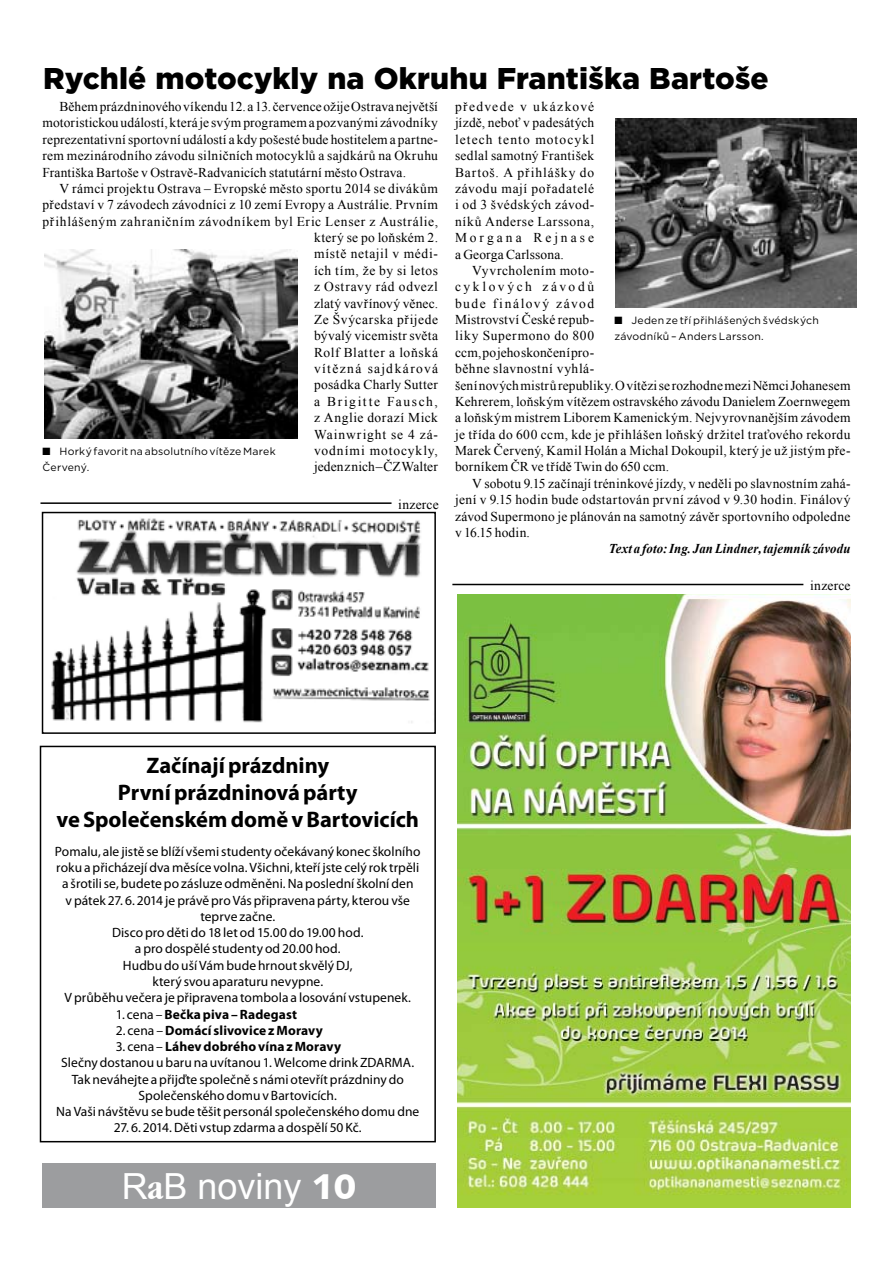
<style>
.page{position:relative;width:893px;height:1263px;background:#fff}
.page>*{position:absolute;margin:0;border:0;box-sizing:border-box;transform-origin:0 0}
.t1{font:36px "Arial";color:#fff}
.t2{font:900 30px "Gotham";letter-spacing:.005em;color:#000}
.t3{font:700 22.5px/27.2px "Myriad Pro";letter-spacing:-.005em;color:#000;text-align:center}
.t4{font:13.5px/16.4px "Times New Roman";letter-spacing:.025em;color:#000;text-align:justify}
.t5{font:13.5px/16.2px "Myriad Pro";letter-spacing:.005em;color:#000;text-align:center}
.t6{font:700 13.5px "Myriad Pro";letter-spacing:.01em;color:#000}
.t7{font:italic 700 13.5px "Times New Roman";letter-spacing:.01em;color:#000;scale:.95 1}
.t8{font:10.5px/16.4px "Gotham";letter-spacing:.02em;color:#000}
.s1{font-family:"Dixieland Normal"}
.s2{font-weight:400}
.s3{font-family:"Garmd ITC Bk Cn BTCE Bold Condensed"}
.s4{font-family:"Humanst 531 Blk BTCE Black"}
</style>
<div class="page">
<div style="left:43px;top:1163px;width:393px;height:45px;background:#9c9d9f"></div>
<hr style="left:40px;top:502px;width:352px;height:2px;background:#000">
<hr style="left:452px;top:584px;width:351px;height:1px;background:#000">
<img style="left:457px;top:594px;width:393px;height:614px">
<img style="left:51px;top:518px;width:379px;height:205px">
<div style="left:42px;top:512px;width:394px;height:222px;border:2px solid #000"></div>
<div style="left:40px;top:746px;width:396px;height:396px;border:2px solid #000"></div>
<img style="left:615px;top:119px;width:241px;height:188px">
<img style="left:45px;top:249px;width:252px;height:189px">
<h2 class="t2" style="left:43px;top:58px;width:727px">Rychlé motocykly na Okruhu Františka Bartoše</h2>
<p class="t4" style="left:43px;top:98px;width:397px;text-indent:17px">Během prázdninového víkendu 12. a13. července ožije Ostrava největší motoristickou událostí, která je svým programem a pozvanými závodníky reprezentativní sportovní událostí a kdy pošesté bude hostitelem a partne&shy;rem mezinárodního závodu silničních motocyklů a sajdkárů na Okruhu Františka Bartoše v Ostravě‑Radvanicích statutární město Ostrava.</p>
<p class="t4" style="left:43px;top:180px;width:397px;text-align:right">V rámci projektu Ostrava – Evropské město sportu 2014 se divákům představí v 7 závodech závodníci z 10 zemí Evropy a Austrálie. Prvním přihlášeným zahraničním závodníkem byl Eric Lenser z Austrálie, který se po loňském 2.<br>místě netajil v médi-<br>ích tím, že by si letos<br>z Ostravy rád odvezl<br>zlatý vavřínový věnec.<br>Ze Švýcarska přijede<br>bývalý vicemistr světa<br>Rolf Blatter a loňská<br>vítězná sajdkárová<br>posádka Charly Sutter<br>a Brigitte Fausch,<br>z Anglie dorazí Mick<br>Wainwright se 4 zá-<br>vodními motocykly,<br>jeden znich – ČZ Walter</p>
<p class="t8" style="left:43px;top:443px;width:235px"><span class="s1">Q</span> Horký favorit na absolutního vítěze Marek<br>Červený.</p>
<p class="t4" style="left:398px;top:496px;width:42px">inzerce</p>
<p class="t4" style="left:455px;top:98px;width:141px">předvede v ukázkové jízdě, neboť v padesátých letech tento motocykl sedlal samotný František Bartoš. A přihlášky do závodu mají pořadatelé i od 3 švédských závod&shy;níků Anderse Larssona, Morgana Rejnase a Georga Carlssona.</p>
<p class="t4" style="left:455px;top:262px;width:397px;text-align:left;text-indent:17px">Vyvrcholením moto-<br>cyklových závodů<br>bude finálový závod<br>Mistrovství České repub-<br>liky Supermono do 800<br>ccm, po jeho skončení pro-<br>běhne slavnostní vyhlá-<br>šení nových mistrů republiky. Ovítězi se rozhodne mezi Němci Johanesem Kehrerem, loňským vítězem ostravského závodu Danielem Zoernwegem a loňským mistrem Liborem Kamenickým. Nejvyrovnanějším závodem je třída do 600 ccm, kde je přihlášen loňský držitel traťového rekordu Marek Červený, Kamil Holán a Michal Dokoupil, který je už jistým pře&shy;borníkem ČR ve třídě Twin do 650 ccm.</p>
<p class="t4" style="left:455px;top:475px;width:397px;text-indent:17px">V sobotu 9.15 začínají tréninkové jízdy, v neděli po slavnostním zahá&shy;jení v 9.15 hodin bude odstartován první závod v 9.30 hodin. Finálový závod Supermono je plánován na samotný závěr sportovního odpoledne v 16.15 hodin.</p>
<p class="t7" style="left:609px;top:539px;width:256px">Text a foto: Ing. Jan Lindner, tajemník závodu</p>
<p class="t8" style="left:614px;top:312px;width:206px"><span class="s1">Q</span> Jeden ze tří přihlášených švédských závodníků – Anders Larsson.</p>
<p class="t4" style="left:810px;top:577px;width:42px">inzerce</p>
<h3 class="t3" style="left:57px;top:752px;width:364px">Začínají prázdniny<br>První prázdninová párty<br>ve Společenském domě vBartovicích</h3>
<p class="t5" style="left:55px;top:843px;width:367px">Pomalu, ale jistě se blíží všemi studenty očekávaný konec školního roku a přicházejí dva měsíce volna. Všichni, kteří jste celý rok trpěli a šrotili se, budete po zásluze odměněni. Na poslední školní den<br>v pátek 27. 6. 2014 je právě pro Vás připravena párty, kterou vše teprve začne.<br>Disco pro děti do 18 let od 15.00 do 19.00 hod.<br>a pro dospělé studenty od 20.00 hod.<br>Hudbu do uší Vám bude hrnout skvělý DJ,<br>který svou aparaturu nevypne.<br>V průběhu večera je připravena tombola a losování vstupenek.</p>
<p class="t6" style="left:116px;top:1006px;width:183px"><span class="s2">1. cena –</span> Bečka piva – Radegast</p>
<p class="t6" style="left:116px;top:1023px;width:209px"><span class="s2">2. cena –</span> Domácí slivovice z Moravy</p>
<p class="t6" style="left:116px;top:1039px;width:227px"><span class="s2">3. cena –</span> Láhev dobrého vína z Moravy</p>
<p class="t5" style="left:61px;top:1055px;width:355px">Slečny dostanou u baru na uvítanou 1. Welcome drink ZDARMA.</p>
<p class="t5" style="left:72px;top:1071px;width:334px">Tak neváhejte a přijďte společně s námi otevřít prázdniny do</p>
<p class="t5" style="left:139px;top:1087px;width:200px">Společenského domu v Bartovicích.</p>
<p class="t5" style="left:56px;top:1104px;width:365px">Na Vaši návštěvu se bude těšit personál společenského domu dne</p>
<p class="t5" style="left:114px;top:1120px;width:249px">27. 6. 2014. Děti vstup zdarma a dospělí 50 Kč.</p>
<h1 class="t1" style="left:122px;top:1163px;width:236px">R<span class="s3">a</span>B noviny <span class="s4">10</span></h1>
</div>
